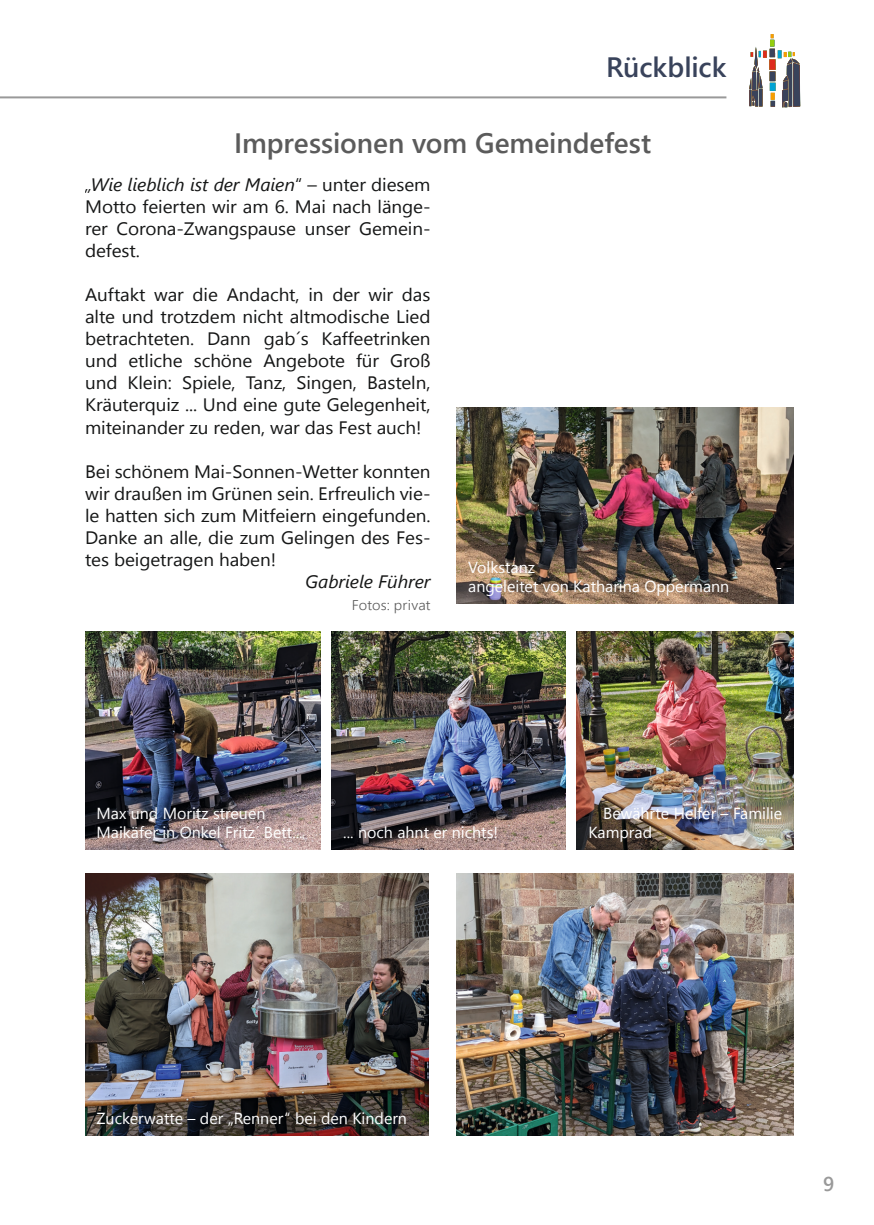
<style>
.page{position:relative;width:874px;height:1225px;background:#fff}
.page>*{position:absolute;margin:0;border:0;box-sizing:border-box;transform-origin:0 0}
.t1{font:600 28px "Segoe UI";color:#5b5b5b}
.t2{font:600 28px "Segoe UI";letter-spacing:-.005em;color:#39435b}
.t3{font:600 20px "Segoe UI";color:#999}
.t4{font:18px/22px "Segoe UI";letter-spacing:-.005em;color:#151616;text-align:justify;scale:1.05 1}
.t5{font:italic 18px "Segoe UI";letter-spacing:-.005em;color:#151616;scale:1.05 1}
.t6{font:16px/19.2px "Segoe UI";color:#fff}
.t7{font:300 14px "Segoe UI";letter-spacing:.01em;color:#5b5b5b;scale:1.05 1}
.s1{font-style:italic}
</style>
<div class="page">
<img style="left:85px;top:873px;width:343px;height:262px">
<img style="left:332px;top:631px;width:233px;height:218px">
<img style="left:85px;top:631px;width:235px;height:218px">
<img style="left:456px;top:873px;width:337px;height:262px">
<img style="left:456px;top:408px;width:337px;height:195px">
<img style="left:576px;top:631px;width:217px;height:218px">
<hr style="left:0;top:96px;width:726px;height:2px;background:#999">
<svg style="left:749px;top:34px;width:50px;height:73px"></svg>
<h1 class="t2" style="left:606px;top:41px;width:122px">Rückblick</h1>
<h1 class="t1" style="left:234px;top:117px;width:418px">Impressionen vom Gemeindefest</h1>
<p class="t4" style="left:85px;top:173px;width:330px"><span class="s1">„Wie lieblich ist der Maien</span>“ – unter diesem Motto feierten wir am 6. Mai nach länge&shy;rer Corona-Zwangspause unser Gemein&shy;defest.</p>
<p class="t4" style="left:85px;top:283px;width:330px">Auftakt war die Andacht, in der wir das alte und trotzdem nicht altmodische Lied betrachteten. Dann gab´s Kaffeetrinken und etliche schöne Angebote für Groß und Klein: Spiele, Tanz, Singen, Basteln, Kräuterquiz ... Und eine gute Gelegenheit, miteinander zu reden, war das Fest auch!</p>
<p class="t4" style="left:85px;top:459px;width:330px">Bei schönem Mai-Sonnen-Wetter konnten wir draußen im Grünen sein. Erfreulich vie&shy;le hatten sich zum Mitfeiern eingefunden.<br>Danke an alle, die zum Gelingen des Fes&shy;tes beigetragen haben!</p>
<p class="t5" style="left:305px;top:568px;width:121px">Gabriele Führer</p>
<p class="t7" style="left:351px;top:594px;width:77px">Fotos: privat</p>
<p class="t6" style="left:468px;top:556px;width:68px">Volkstanz</p>
<p class="t6" style="left:775px;top:556px;width:8px">-</p>
<p class="t6" style="left:468px;top:576px;width:262px">angeleitet von Katharina Oppermann</p>
<p class="t6" style="left:96px;top:802px;width:208px">Max und Moritz streuen<br>Maikäfer in Onkel Fritz´ Bett...</p>
<p class="t6" style="left:343px;top:822px;width:156px">... noch ahnt er nichts!</p>
<p class="t6" style="left:588px;top:802px;width:195px;text-indent:15px">Bewährte Helfer – Familie<br>Kamprad</p>
<p class="t6" style="left:96px;top:1108px;width:312px">Zuckerwatte – der „Renner“ bei den Kindern</p>
<p class="t3" style="left:822px;top:1164px;width:13px">9</p>
</div>
